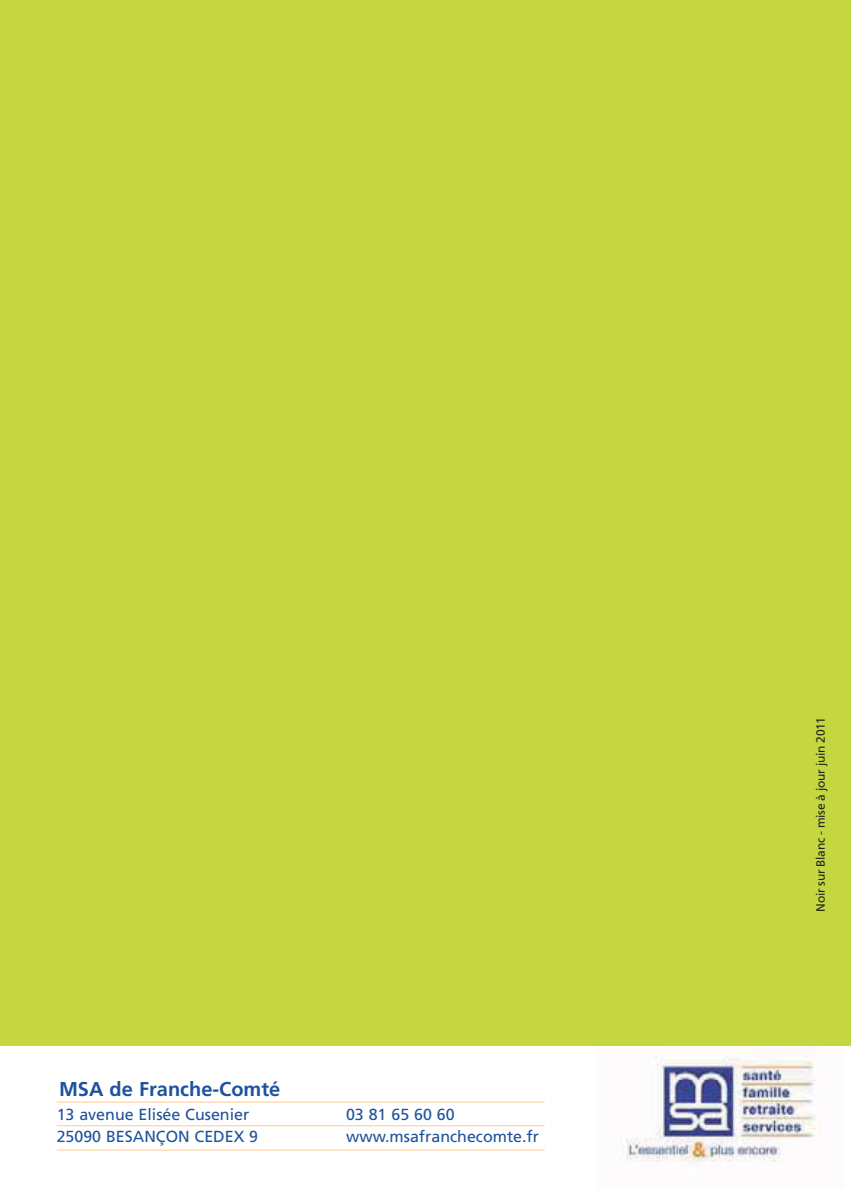
<style>
.page{position:relative;width:851px;height:1191px;background:#fff}
.page>*{position:absolute;margin:0;border:0;box-sizing:border-box;transform-origin:0 0}
.t1{font:700 20px "Frutiger";color:#1e529b}
.t2{font:16px/22px "Frutiger";color:#1e529b}
.t3{font:12px "Frutiger";letter-spacing:-.03em;color:#231f20}
</style>
<div class="page">
<div style="left:0;top:0;width:850px;height:1191px;background:#c4d640"></div>
<div style="left:0;top:1046px;width:850px;height:145px;background:#fff"></div>
<img style="left:626px;top:1049px;width:190px;height:113px">
<hr style="left:57px;top:1101px;width:487px;height:1px;background:#fdca96">
<hr style="left:57px;top:1125px;width:487px;height:1px;background:#fdca96">
<hr style="left:57px;top:1149px;width:487px;height:1px;background:#fdca96">
<p class="t1" style="left:59px;top:1081px;width:223px">MSA de Franche-Comté</p>
<p class="t2" style="left:57px;top:1104px;width:203px">13 avenue Elisée Cusenier<br>25090 BESANÇON CEDEX 9</p>
<p class="t2" style="left:346px;top:1104px;width:194px">03 81 65 60 60 www.msafranchecomte.fr</p>
<p class="t3" style="left:815px;top:911px;width:196px;rotate:-90deg">Noir sur Blanc - mise à jour juin 2011</p>
</div>
